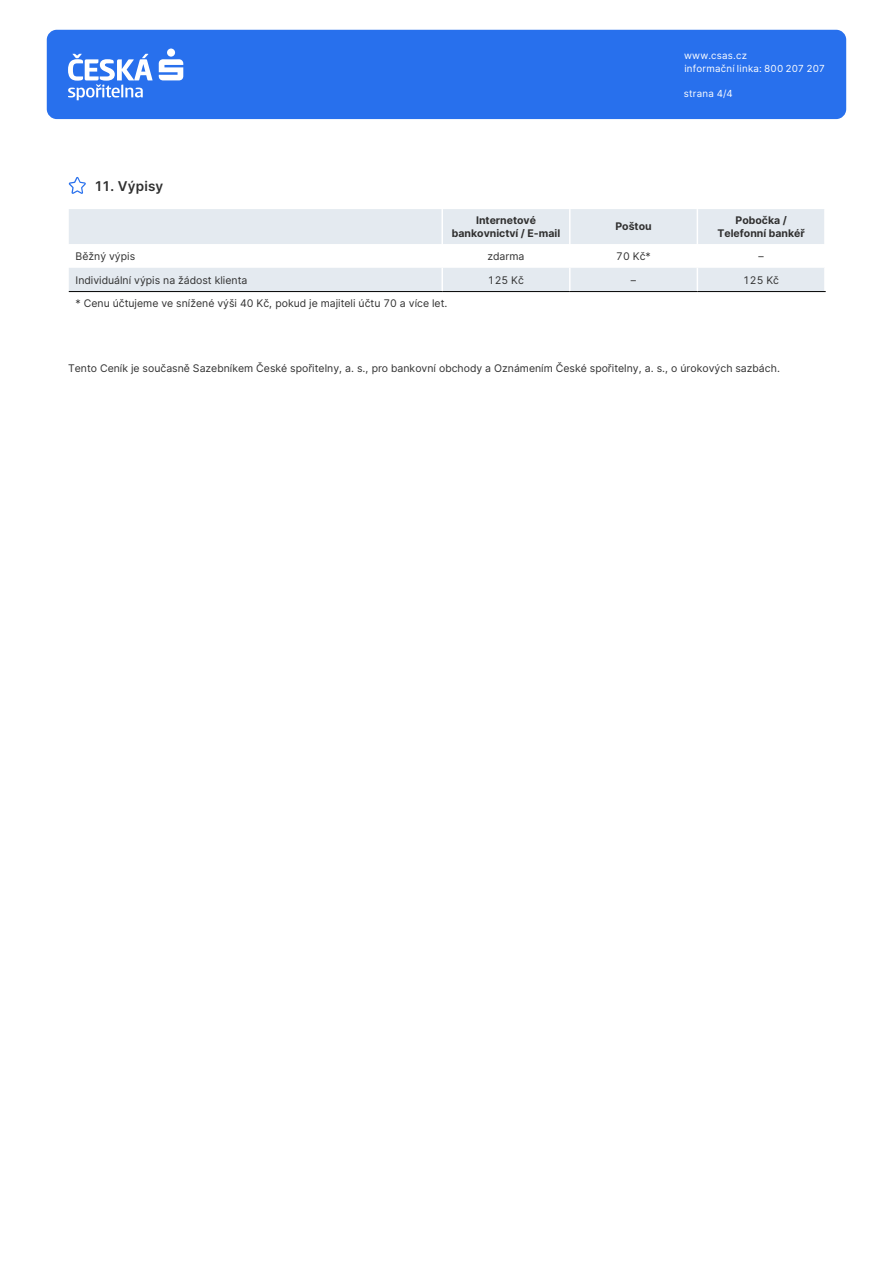
<style>
.page{position:relative;width:893px;height:1263px;background:#fff}
.page>*{position:absolute;margin:0;border:0;box-sizing:border-box;transform-origin:0 0}
.t1{font:600 13.5px "Inter";letter-spacing:.01em;color:#303030}
.t2{font:10.5px "Inter";color:#303030}
.t3{font:700 10.5px/13.6px "Inter";color:#303030;text-align:center}
.t4{font:9.75px/12.8px "Inter";letter-spacing:.025em;color:#fff}
</style>
<div class="page">
<div style="left:47px;top:30px;width:799px;height:89px;background:#2870ed;border-radius:10px"></div>
<svg style="left:159px;top:59px;width:24px;height:21px"></svg>
<div style="left:167px;top:49px;width:8px;height:8px;background:#fff;border-radius:50%"></div>
<svg style="left:68px;top:54px;width:85px;height:46px"></svg>
<svg style="left:69px;top:209px;width:755px;height:82px;fill:#e4eaf0"></svg>
<hr style="left:441px;top:268px;width:2px;height:23px;background:#fff">
<hr style="left:441px;top:209px;width:2px;height:35px;background:#fff">
<hr style="left:569px;top:209px;width:2px;height:35px;background:#fff">
<hr style="left:697px;top:209px;width:1px;height:35px;background:#fff">
<hr style="left:569px;top:268px;width:2px;height:23px;background:#fff">
<svg style="left:697px;top:268px;width:1px;height:23px"></svg>
<hr style="left:69px;top:291px;width:373px;height:1px;background:#000">
<hr style="left:442px;top:291px;width:128px;height:1px;background:#000">
<hr style="left:570px;top:291px;width:127px;height:1px;background:#000">
<hr style="left:697px;top:291px;width:129px;height:1px;background:#000">
<svg style="left:69px;top:177px;width:17px;height:17px"></svg>
<p class="t1" style="left:94px;top:176px;width:70px">11. Výpisy</p>
<p class="t4" style="left:684px;top:49px;width:143px">www.csas.cz<br>informační linka: 800 207 207</p>
<p class="t4" style="left:684px;top:87px;width:50px">strana 4/4</p>
<p class="t3" style="left:452px;top:213px;width:110px">Internetové bankovnictví / E-mail</p>
<p class="t3" style="left:615px;top:219px;width:38px">Poštou</p>
<p class="t3" style="left:717px;top:213px;width:89px">Pobočka /<br>Telefonní bankéř</p>
<p class="t2" style="left:76px;top:248px;width:61px">Běžný výpis</p>
<p class="t2" style="left:487px;top:248px;width:38px">zdarma</p>
<p class="t2" style="left:616px;top:248px;width:36px">70 Kč*</p>
<p class="t2" style="left:758px;top:248px;width:7px">–</p>
<p class="t2" style="left:76px;top:272px;width:173px">Individuální výpis na žádost klienta</p>
<p class="t2" style="left:488px;top:272px;width:38px">125 Kč</p>
<p class="t2" style="left:631px;top:272px;width:7px">–</p>
<p class="t2" style="left:743px;top:272px;width:38px">125 Kč</p>
<p class="t2" style="left:76px;top:296px;width:373px">* Cenu účtujeme ve snížené výši 40 Kč, pokud je majiteli účtu 70 a více let.</p>
<p class="t2" style="left:68px;top:361px;width:713px">Tento Ceník je současně Sazebníkem České spořitelny, a. s., pro bankovní obchody a Oznámením České spořitelny, a. s., o úrokových sazbách.</p>
</div>
